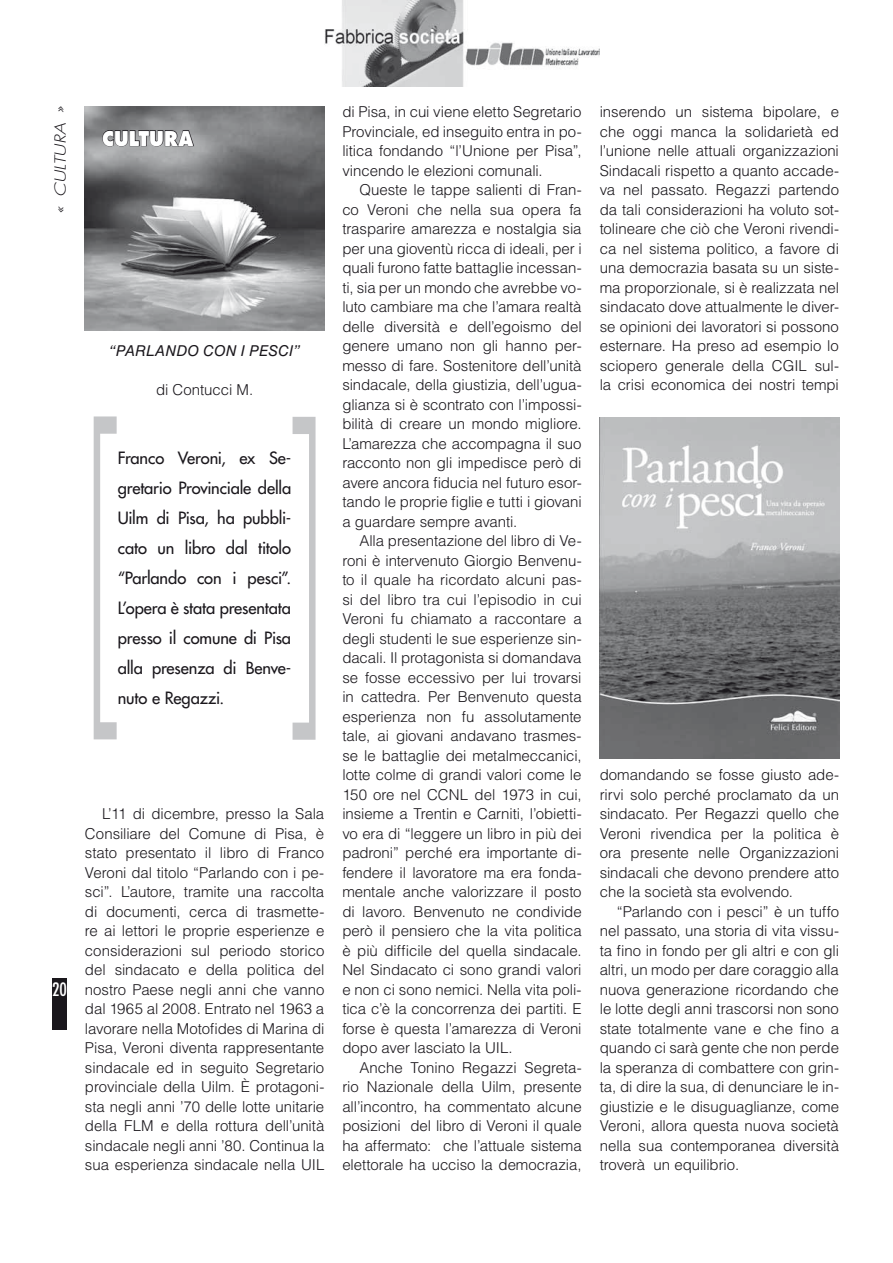
<style>
.page{position:relative;width:893px;height:1263px;background:#fff}
.page>*{position:absolute;margin:0;border:0;box-sizing:border-box;transform-origin:0 0}
.t1{font:300 337.5px "Futura Std";color:#c5c6c8;scale:.4 1}
.t2{font:800 19.8px "Futura Std";letter-spacing:.01em;color:#fff;scale:.91 1}
.t3{font:condensed 18px "Futura Std";color:#fff}
.t4{font:500 16.5px/30px "Futura Std";letter-spacing:-.005em;color:#1a171c;text-align:justify}
.t5{font:300 15px/19.5px "Helvetica LT Std";color:#1a171c;text-align:justify}
.t6{font:italic 15px "Helvetica LT Std";color:#1a171c}
.t7{font:italic 300 15px "Futura Std";color:#1a171c;scale:1.25 1}
</style>
<div class="page">
<img style="left:325px;top:0;width:274px;height:86px">
<div style="left:52px;top:978px;width:15px;height:51px;background:#1a171c"></div>
<img style="left:85px;top:106px;width:239px;height:224px">
<svg style="left:102px;top:130px;width:92px;height:17px;background:#7b7b7e"></svg>
<img style="left:600px;top:418px;width:239px;height:340px">
<p class="t7" style="left:53px;top:214px;width:88px;rotate:-90deg">« CULTURA »</p>
<p class="t3" style="left:52px;top:979px;width:16px">20</p>
<h2 class="t2" style="left:102px;top:127px;width:102px">CULTURA</h2>
<p class="t6" style="left:109px;top:345px;width:192px">“PARLANDO CON I PESCI”</p>
<p class="t5" style="left:156px;top:381px;width:99px">di Contucci M.</p>
<h1 class="t1" style="left:85px;top:357px;width:103px">[</h1>
<h1 class="t1" style="left:284px;top:357px;width:103px">]</h1>
<p class="t4" style="left:118px;top:444px;width:175px">Franco Veroni, ex Se&shy;gretario Provinciale della Uilm di Pisa, ha pubbli&shy;cato un libro dal titolo “Parlando con i pesci”.<br>L’opera è stata presentata presso il comune di Pisa alla presenza di Benve-</p>
<p class="t4" style="left:118px;top:684px;width:108px">nuto e Regazzi.</p>
<p class="t5" style="left:85px;top:805px;width:241px;text-indent:17px">L’11 di dicembre, presso la Sala Consiliare del Comune di Pisa, è stato presentato il libro di Franco Veroni dal titolo “Parlando con i pe&shy;sci”. L’autore, tramite una raccolta di documenti, cerca di trasmette&shy;re ai lettori le proprie esperienze e considerazioni sul periodo storico del sindacato e della politica del nostro Paese negli anni che vanno dal 1965 al 2008. Entrato nel 1963 a lavorare nella Motofides di Marina di Pisa, Veroni diventa rappresentante sindacale ed in seguito Segretario provinciale della Uilm. È protagoni&shy;sta negli anni ’70 delle lotte unitarie della FLM e della rottura dell’unità sindacale negli anni ’80. Continua la sua esperienza sindacale nella UIL</p>
<p class="t5" style="left:342px;top:103px;width:241px">di Pisa, in cui viene eletto Segretario Provinciale, ed inseguito entra in po&shy;litica fondando “l’Unione per Pisa”, vincendo le elezioni comunali.</p>
<p class="t5" style="left:342px;top:181px;width:241px;text-indent:17px">Queste le tappe salienti di Fran&shy;co Veroni che nella sua opera fa trasparire amarezza e nostalgia sia per una gioventù ricca di ideali, per i quali furono fatte battaglie incessan&shy;ti, sia per un mondo che avrebbe vo&shy;luto cambiare ma che l’amara realtà delle diversità e dell’egoismo del genere umano non gli hanno per&shy;messo di fare. Sostenitore dell’unità sindacale, della giustizia, dell’ugua&shy;glianza si è scontrato con l’impossi&shy;bilità di creare un mondo migliore.<br>L’amarezza che accompagna il suo racconto non gli impedisce però di avere ancora fiducia nel futuro esor&shy;tando le proprie figlie e tutti i giovani a guardare sempre avanti.</p>
<p class="t5" style="left:342px;top:532px;width:241px;text-indent:17px">Alla presentazione del libro di Ve&shy;roni è intervenuto Giorgio Benvenu&shy;to il quale ha ricordato alcuni pas&shy;si del libro tra cui l’episodio in cui Veroni fu chiamato a raccontare a degli studenti le sue esperienze sin&shy;dacali. Il protagonista si domandava se fosse eccessivo per lui trovarsi in cattedra. Per Benvenuto questa esperienza non fu assolutamente tale, ai giovani andavano trasmes&shy;se le battaglie dei metalmeccanici, lotte colme di grandi valori come le 150 ore nel CCNL del 1973 in cui, insieme a Trentin e Carniti, l’obietti&shy;vo era di “leggere un libro in più dei padroni” perché era importante di&shy;fendere il lavoratore ma era fonda&shy;mentale anche valorizzare il posto di lavoro. Benvenuto ne condivide però il pensiero che la vita politica è più difficile del quella sindacale.<br>Nel Sindacato ci sono grandi valori e non ci sono nemici. Nella vita poli&shy;tica c’è la concorrenza dei partiti. E forse è questa l’amarezza di Veroni dopo aver lasciato la UIL.</p>
<p class="t5" style="left:342px;top:1059px;width:241px;text-indent:17px">Anche Tonino Regazzi Segreta&shy;rio Nazionale della Uilm, presente all’incontro, ha commentato alcune posizioni del libro di Veroni il quale ha affermato: che l’attuale sistema elettorale ha ucciso la democrazia,</p>
<p class="t5" style="left:600px;top:103px;width:241px">inserendo un sistema bipolare, e che oggi manca la solidarietà ed l’unione nelle attuali organizzazioni Sindacali rispetto a quanto accade&shy;va nel passato. Regazzi partendo da tali considerazioni ha voluto sot&shy;tolineare che ciò che Veroni rivendi&shy;ca nel sistema politico, a favore di una democrazia basata su un siste&shy;ma proporzionale, si è realizzata nel sindacato dove attualmente le diver&shy;se opinioni dei lavoratori si possono esternare. Ha preso ad esempio lo sciopero generale della CGIL sul&shy;la crisi economica dei nostri tempi</p>
<p class="t5" style="left:600px;top:766px;width:241px">domandando se fosse giusto ade&shy;rirvi solo perché proclamato da un sindacato. Per Regazzi quello che Veroni rivendica per la politica è ora presente nelle Organizzazioni sindacali che devono prendere atto che la società sta evolvendo.</p>
<p class="t5" style="left:600px;top:903px;width:241px;text-indent:17px">“Parlando con i pesci” è un tuffo nel passato, una storia di vita vissu&shy;ta fino in fondo per gli altri e con gli altri, un modo per dare coraggio alla nuova generazione ricordando che le lotte degli anni trascorsi non sono state totalmente vane e che fino a quando ci sarà gente che non perde la speranza di combattere con grin&shy;ta, di dire la sua, di denunciare le in&shy;giustizie e le disuguaglianze, come Veroni, allora questa nuova società nella sua contemporanea diversità troverà un equilibrio.</p>
</div>
